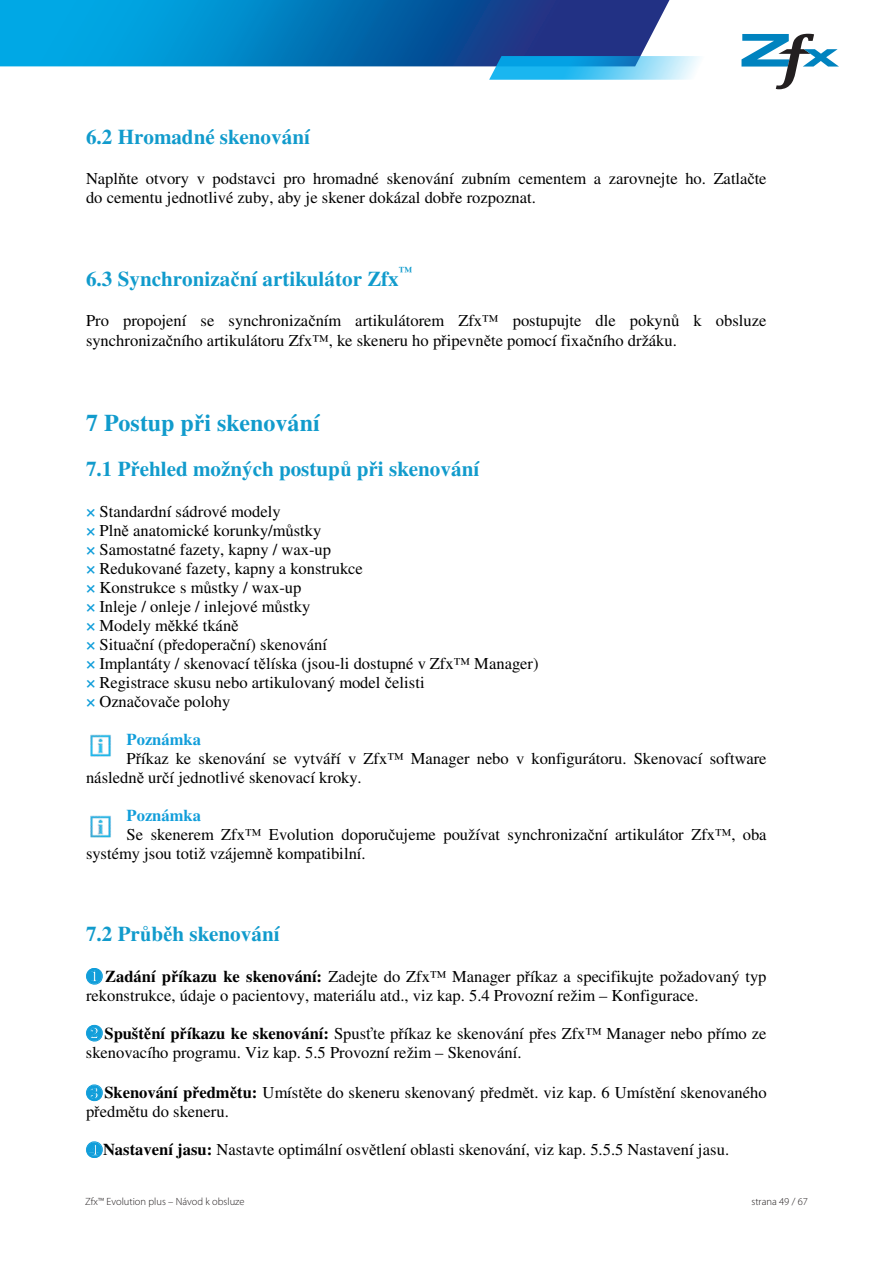
<style>
.page{position:relative;width:893px;height:1263px;background:#fff}
.page>*{position:absolute;margin:0;border:0;box-sizing:border-box;transform-origin:0 0}
.t1{font:700 24px "Times";color:#119bcc}
.t2{font:700 21px "Times";color:#119bcc}
.t3{font:16.5px/19px "Times";color:#000001}
.t4{font:700 16.5px "Times";color:#119eda}
.t5{font:700 13.5px "Times";color:#119bcc}
.t6{font:300 10.5px "Myriad Pro";color:#231f20}
.s1{font-family:"Times New Roman"}
.s2{font-weight:700;color:#119eda}
.s3{font-family:"MSUI Gothic";color:#119eda}
.s4{font-weight:700}
.s5{font-family:"Times New Roman";font-weight:700}
</style>
<div class="page">
<svg style="left:0;top:0;width:670px;height:66px;background:#0876b9"></svg>
<svg style="left:489px;top:34px;width:350px;height:55px"></svg>
<svg style="left:86px;top:968px;width:16px;height:16px"></svg>
<svg style="left:86px;top:1025px;width:16px;height:16px"></svg>
<svg style="left:86px;top:1085px;width:16px;height:16px"></svg>
<svg style="left:86px;top:1142px;width:16px;height:15px"></svg>
<img style="left:90px;top:815px;width:21px;height:23px">
<img style="left:90px;top:734px;width:21px;height:23px">
<p class="t2" style="left:86px;top:124px;width:226px">6.2 Hromadné skenování</p>
<p class="t3" style="left:86px;top:169px;width:682px">Napl<span class="s1">ň</span>te otvory v podstavci pro hromadné skenování zubním cementem a zarovnejte ho. Zatla<span class="s1">č</span>te do cementu jednotlivé zuby, aby je skener dokázal dob<span class="s1">ř</span>e rozpoznat.</p>
<p class="t5" style="left:399px;top:264px;width:15px">™</p>
<p class="t2" style="left:86px;top:266px;width:314px">6.3 Synchroniza<span class="s1">č</span>ní artikulátor Zfx</p>
<p class="t3" style="left:86px;top:311px;width:682px">Pro propojení se synchroniza<span class="s1">č</span>ním artikulátorem Zfx™ postupujte dle pokyn<span class="s1">ů</span> k obsluze synchroniza<span class="s1">č</span>ního artikulátoru Zfx™, ke skeneru ho p<span class="s1">ř</span>ipevn<span class="s1">ě</span>te pomocí fixa<span class="s1">č</span>ního držáku.</p>
<h1 class="t1" style="left:86px;top:408px;width:235px">7 Postup p<span class="s1">ř</span>i skenování</h1>
<p class="t2" style="left:86px;top:457px;width:395px">7.1 P<span class="s1">ř</span>ehled možných postup<span class="s1">ů</span> p<span class="s1">ř</span>i skenování</p>
<p class="t3" style="left:86px;top:502px;width:454px"><span class="s2">×</span> Standardní sádrové modely<br><span class="s2">×</span> Pln<span class="s1">ě</span> anatomické korunky/m<span class="s1">ů</span>stky<br><span class="s2">×</span> Samostatné fazety, kapny / wax-up<br><span class="s2">×</span> Redukované fazety, kapny a konstrukce<br><span class="s2">×</span> Konstrukce s m<span class="s1">ů</span>stky / wax-up<br><span class="s2">×</span> Inleje / onleje / inlejové m<span class="s1">ů</span>stky<br><span class="s2">×</span> Modely m<span class="s1">ě</span>kké tkán<span class="s1">ě<br></span><span class="s2">×</span> Situa<span class="s1">č</span>ní (p<span class="s1">ř</span>edopera<span class="s1">č</span>ní) skenování<br><span class="s2">×</span> Implantáty / skenovací t<span class="s1">ě</span>líska (jsou-li dostupné v Zfx™ Manager) <span class="s2">×</span> Registrace skusu nebo artikulovaný model <span class="s1">č</span>elisti<br><span class="s2">×</span> Ozna<span class="s1">č</span>ova<span class="s1">č</span>e polohy</p>
<p class="t4" style="left:127px;top:730px;width:76px">Poznámka</p>
<p class="t3" style="left:127px;top:749px;width:641px">P<span class="s1">ř</span>íkaz ke skenování se vytvá<span class="s1">ř</span>í v Zfx™ Manager nebo v konfigurátoru. Skenovací software</p>
<p class="t3" style="left:86px;top:768px;width:277px">následn<span class="s1">ě</span> ur<span class="s1">č</span>í jednotlivé skenovací kroky.</p>
<p class="t4" style="left:127px;top:806px;width:76px">Poznámka</p>
<p class="t3" style="left:127px;top:824px;width:642px">Se skenerem Zfx™ Evolution doporu<span class="s1">č</span>ujeme používat synchroniza<span class="s1">č</span>ní artikulátor Zfx™, oba</p>
<p class="t3" style="left:86px;top:844px;width:281px">systémy jsou totiž vzájemn<span class="s1">ě</span> kompatibilní.</p>
<p class="t2" style="left:86px;top:922px;width:195px">7.2 Pr<span class="s1">ů</span>b<span class="s1">ě</span>h skenování</p>
<p class="t3" style="left:86px;top:967px;width:682px"><span class="s3">❶</span><span class="s4">Zadání p</span><span class="s5">ř</span><span class="s4">íkazu ke skenování:</span> Zadejte do Zfx™ Manager p<span class="s1">ř</span>íkaz a specifikujte požadovaný typ rekonstrukce, údaje o pacientovy, materiálu atd., viz kap. 5.4 Provozní režim – Konfigurace.</p>
<p class="t3" style="left:86px;top:1024px;width:682px"><span class="s3">❷</span><span class="s4">Spušt</span><span class="s5">ě</span><span class="s4">ní p</span><span class="s5">ř</span><span class="s4">íkazu ke skenování:</span> Spus<span class="s1">ť</span>te p<span class="s1">ř</span>íkaz ke skenování p<span class="s1">ř</span>es Zfx™ Manager nebo p<span class="s1">ř</span>ímo ze skenovacího programu. Viz kap. 5.5 Provozní režim – Skenování.</p>
<p class="t3" style="left:86px;top:1083px;width:682px"><span class="s3">❸</span><span class="s4">Skenování p</span><span class="s5">ř</span><span class="s4">edm</span><span class="s5">ě</span><span class="s4">tu:</span> Umíst<span class="s1">ě</span>te do skeneru skenovaný p<span class="s1">ř</span>edm<span class="s1">ě</span>t. viz kap. 6 Umíst<span class="s1">ě</span>ní skenovaného p<span class="s1">ř</span>edm<span class="s1">ě</span>tu do skeneru.</p>
<p class="t3" style="left:86px;top:1140px;width:644px"><span class="s3">❹</span><span class="s4">Nastavení jasu:</span> Nastavte optimální osv<span class="s1">ě</span>tlení oblasti skenování, viz kap. 5.5.5 Nastavení jasu.</p>
<p class="t6" style="left:85px;top:1195px;width:161px">Zfx™ Evolution plus – Návod k obsluze</p>
<p class="t6" style="left:751px;top:1195px;width:58px">strana 49 / 67</p>
</div>
